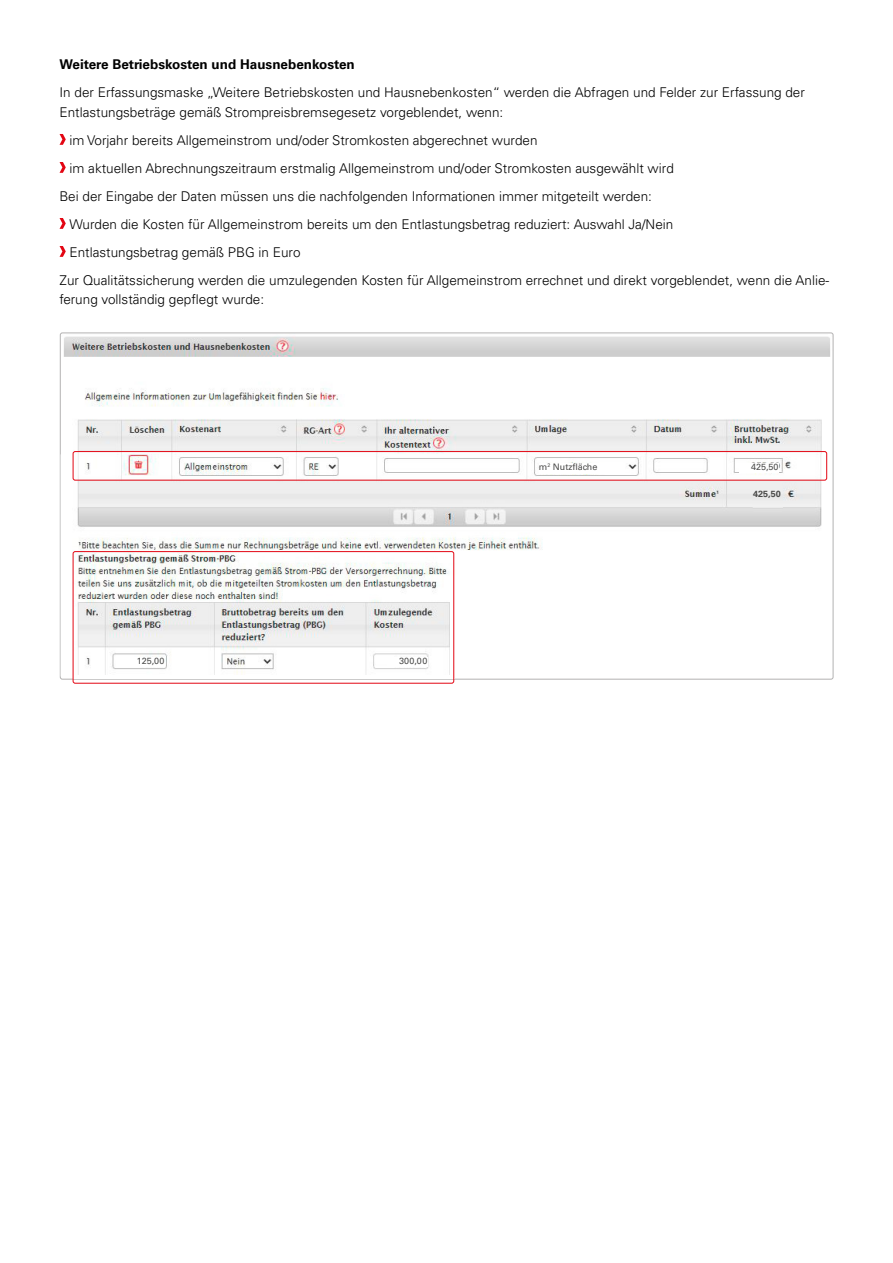
<style>
.page{position:relative;width:893px;height:1263px;background:#fff}
.page>*{position:absolute;margin:0;border:0;box-sizing:border-box;transform-origin:0 0}
.t1{font:300 13.5px/19.5px "Univers LT Pro 45";color:#000}
.t2{font:700 13.5px "Univers LT Pro 65";color:#000}
.t3{font:9px "Univers LT Pro 55 Roman";color:#4a4a49}
.t4{font:700 9px "Univers LT Pro 65";color:#4a4a49}
</style>
<div class="page">
<svg style="left:60px;top:134px;width:6px;height:11px"></svg>
<svg style="left:60px;top:162px;width:6px;height:11px"></svg>
<svg style="left:60px;top:218px;width:6px;height:11px"></svg>
<svg style="left:60px;top:246px;width:6px;height:11px"></svg>
<img style="left:64px;top:333px;width:769px;height:346px">
<img style="left:64px;top:454px;width:763px;height:223px">
<hr style="left:74px;top:675px;width:381px;height:4px;background:#fff">
<div style="left:73px;top:551px;width:381px;height:133px;border:1px solid #e30613;border-radius:2px"></div>
<div style="left:387px;top:657px;width:39px;height:9px;background:#fff"></div>
<div style="left:125px;top:657px;width:40px;height:9px;background:#fff"></div>
<div style="left:539px;top:463px;width:85px;height:11px;background:#fff"></div>
<img style="left:753px;top:480px;width:30px;height:32px">
<div style="left:73px;top:451px;width:754px;height:29px;border:1px solid #e30613;border-radius:2px"></div>
<div style="left:388px;top:657px;width:39px;height:9px;background:#fff"></div>
<div style="left:739px;top:463px;width:40px;height:10px;background:#fff"></div>
<p class="t2" style="left:60px;top:55px;width:297px">Weitere Betriebskosten und Hausnebenkosten</p>
<p class="t1" style="left:60px;top:82px;width:747px">In der Erfassungsmaske „Weitere Betriebskosten und Hausnebenkosten“ werden die Abfragen und Felder zur Erfassung der<br>Entlastungsbeträge gemäß Strompreisbremsegesetz vorgeblendet, wenn:</p>
<p class="t1" style="left:70px;top:130px;width:469px">im Vorjahr bereits Allgemeinstrom und/oder Stromkosten abgerechnet wurden</p>
<p class="t1" style="left:70px;top:158px;width:606px">im aktuellen Abrechnungszeitraum erstmalig Allgemeinstrom und/oder Stromkosten ausgewählt wird</p>
<p class="t1" style="left:60px;top:186px;width:594px">Bei der Eingabe der Daten müssen uns die nachfolgenden Informationen immer mitgeteilt werden:</p>
<p class="t1" style="left:70px;top:214px;width:605px">Wurden die Kosten für Allgemeinstrom bereits um den Entlastungsbetrag reduziert: Auswahl Ja/Nein</p>
<p class="t1" style="left:70px;top:242px;width:232px">Entlastungsbetrag gemäß PBG in Euro</p>
<p class="t1" style="left:60px;top:270px;width:771px">Zur Qualitätssicherung werden die umzulegenden Kosten für Allgemeinstrom errechnet und direkt vorgeblendet, wenn die Anlie-</p>
<p class="t1" style="left:60px;top:289px;width:206px">ferung vollständig gepflegt wurde:</p>
<p class="t3" style="left:137px;top:654px;width:29px">125,00</p>
<p class="t3" style="left:399px;top:654px;width:30px">300,00</p>
<p class="t3" style="left:539px;top:461px;width:60px">m<sup>2</sup> Nutzfläche</p>
<p class="t3" style="left:751px;top:460px;width:29px">425,50</p>
<p class="t4" style="left:753px;top:488px;width:29px">425,50</p>
</div>
